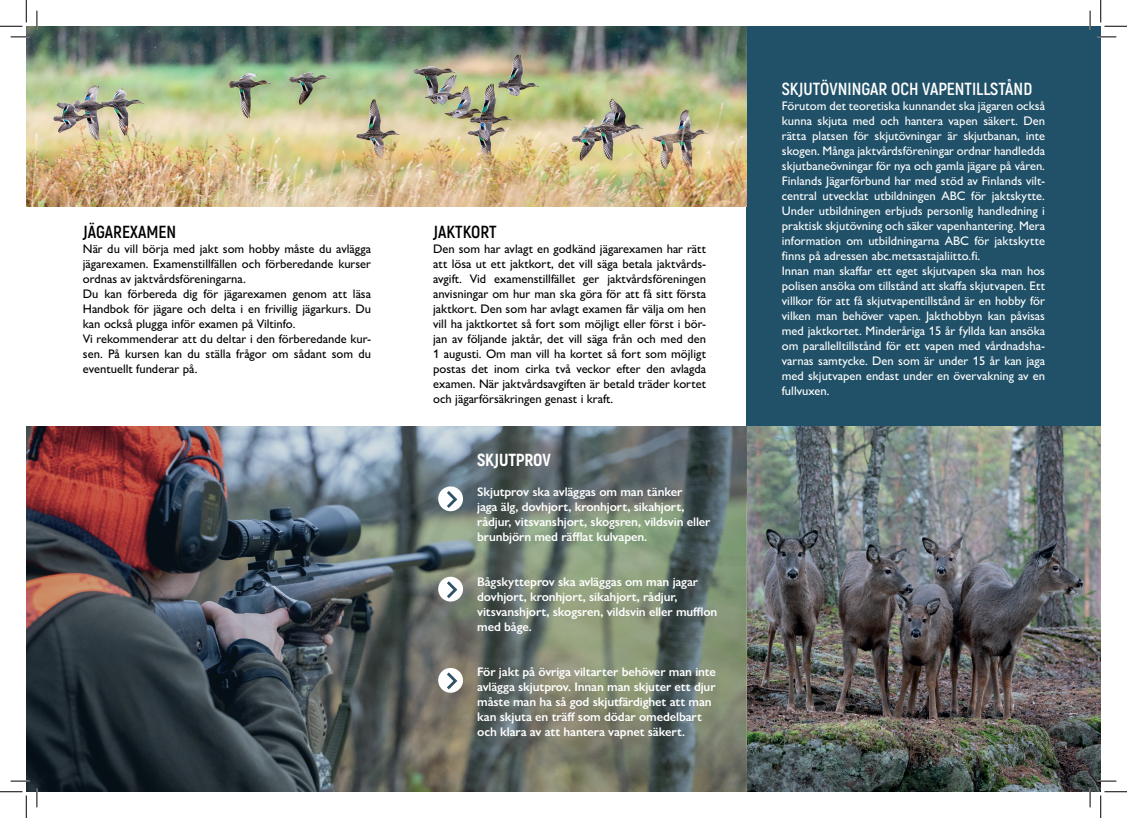
<style>
.page{position:relative;width:1127px;height:818px;background:#fff}
.page>*{position:absolute;margin:0;border:0;box-sizing:border-box;transform-origin:0 0}
.t1{font:700 17.5px "Akrobat";color:#fff}
.t2{font:700 17.5px "Akrobat";color:#000001}
.t3{font:800 17.5px "Akrobat";letter-spacing:-.01em;color:#fff}
.t4{font:500 12.5px/15px "Gill Sans Nova";color:#000001;text-align:justify}
.t5{font:500 12.5px/15px "Gill Sans Nova";color:#fff}
.t6{font:600 12.5px/15px "Gill Sans Nova";letter-spacing:-.01em;color:#fff}
</style>
<div class="page">
<div style="left:746px;top:26px;width:354px;height:401px;background:#215168"></div>
<img style="left:746px;top:427px;width:354px;height:365px">
<img style="left:26px;top:26px;width:720px;height:181px">
<img style="left:26px;top:427px;width:720px;height:365px">
<div style="left:438px;top:486px;width:25px;height:25px;background:#fff;border-radius:50%"></div>
<svg style="left:447px;top:491px;width:10px;height:17px"></svg>
<div style="left:438px;top:577px;width:25px;height:24px;background:#fff;border-radius:50%"></div>
<svg style="left:447px;top:581px;width:10px;height:17px"></svg>
<div style="left:438px;top:668px;width:25px;height:25px;background:#fff;border-radius:50%"></div>
<svg style="left:447px;top:672px;width:10px;height:17px"></svg>
<svg style="left:11px;top:36px;width:18px;height:2px"></svg>
<svg style="left:1097px;top:36px;width:18px;height:2px"></svg>
<svg style="left:11px;top:780px;width:18px;height:2px"></svg>
<svg style="left:1097px;top:780px;width:18px;height:2px"></svg>
<svg style="left:36px;top:11px;width:2px;height:18px"></svg>
<svg style="left:36px;top:788px;width:2px;height:19px"></svg>
<svg style="left:1089px;top:11px;width:1px;height:18px"></svg>
<svg style="left:1088px;top:788px;width:2px;height:19px"></svg>
<svg style="left:0;top:0;width:27px;height:27px"></svg>
<svg style="left:0;top:791px;width:27px;height:27px"></svg>
<svg style="left:1100px;top:0;width:26px;height:27px"></svg>
<svg style="left:1100px;top:791px;width:26px;height:27px"></svg>
<h1 class="t2" style="left:83px;top:221px;width:95px">JÄGAREXAMEN</h1>
<p class="t4" style="left:83px;top:241px;width:289px;text-align:left">När du vill börja med jakt som hobby måste du avlägga jägarexamen. Examenstillfällen och förberedande kurser ordnas av jaktvårdsföreningarna.<br>Du kan förbereda dig för jägarexamen genom att läsa Handbok för jägare och delta i en frivillig jägarkurs. Du kan också plugga inför examen på Viltinfo.<br>Vi rekommenderar att du deltar i den förberedande kur&shy;sen. På kursen kan du ställa frågor om sådant som du eventuellt funderar på.</p>
<h1 class="t2" style="left:433px;top:221px;width:65px">JAKTKORT</h1>
<p class="t4" style="left:433px;top:241px;width:274px">Den som har avlagt en godkänd jägarexamen har rätt att lösa ut ett jaktkort, det vill säga betala jaktvårds&shy;avgift. Vid examenstillfället ger jaktvårdsföreningen anvisningar om hur man ska göra för att få sitt första jaktkort. Den som har avlagt examen får välja om hen vill ha jaktkortet så fort som möjligt eller först i bör&shy;jan av följande jaktår, det vill säga från och med den 1 augusti. Om man vill ha kortet så fort som möjligt postas det inom cirka två veckor efter den avlagda examen. När jaktvårdsavgiften är betald träder kortet och jägarförsäkringen genast i kraft.</p>
<h1 class="t3" style="left:477px;top:448px;width:75px">SKJUTPROV</h1>
<p class="t6" style="left:477px;top:484px;width:235px">Skjutprov ska avläggas om man tänker<br>jaga älg, dovhjort, kronhjort, sikahjort, rådjur, vitsvanshjort, skogsren, vildsvin eller brunbjörn med räfflat kulvapen.</p>
<p class="t6" style="left:477px;top:574px;width:241px">Bågskytteprov ska avläggas om man jagar dovhjort, kronhjort, sikahjort, rådjur, vitsvanshjort, skogsren, vildsvin eller mufflon med båge.</p>
<p class="t6" style="left:477px;top:664px;width:240px">För jakt på övriga viltarter behöver man inte avlägga skjutprov. Innan man skjuter ett djur måste man ha så god skjutfärdighet att man kan skjuta en träff som dödar omedelbart och klara av att hantera vapnet säkert.</p>
<h1 class="t1" style="left:781px;top:78px;width:252px">SKJUTÖVNINGAR OCH VAPENTILLSTÅND</h1>
<p class="t5" style="left:781px;top:98px;width:265px">Förutom det teoretiska kunnandet ska jägaren också kunna skjuta med och hantera vapen säkert. Den rätta platsen för skjutövningar är skjutbanan, inte skogen. Många jaktvårdsföreningar ordnar handledda skjutbaneövningar för nya och gamla jägare på våren.<br>Finlands Jägarförbund har med stöd av Finlands vilt&shy;central utvecklat utbildningen ABC för jaktskytte.<br>Under utbildningen erbjuds personlig handledning i praktisk skjutövning och säker vapenhantering. Mera information om utbildningarna ABC för jaktskytte finns på adressen abc.metsastajaliitto.fi.<br>Innan man skaffar ett eget skjutvapen ska man hos polisen ansöka om tillstånd att skaffa skjutvapen. Ett villkor för att få skjutvapentillstånd är en hobby för vilken man behöver vapen. Jakthobbyn kan påvisas med jaktkortet. Minderåriga 15 år fyllda kan ansöka om parallelltillstånd för ett vapen med vårdnadsha&shy;varnas samtycke. Den som är under 15 år kan jaga med skjutvapen endast under en övervakning av en fullvuxen.</p>
</div>
